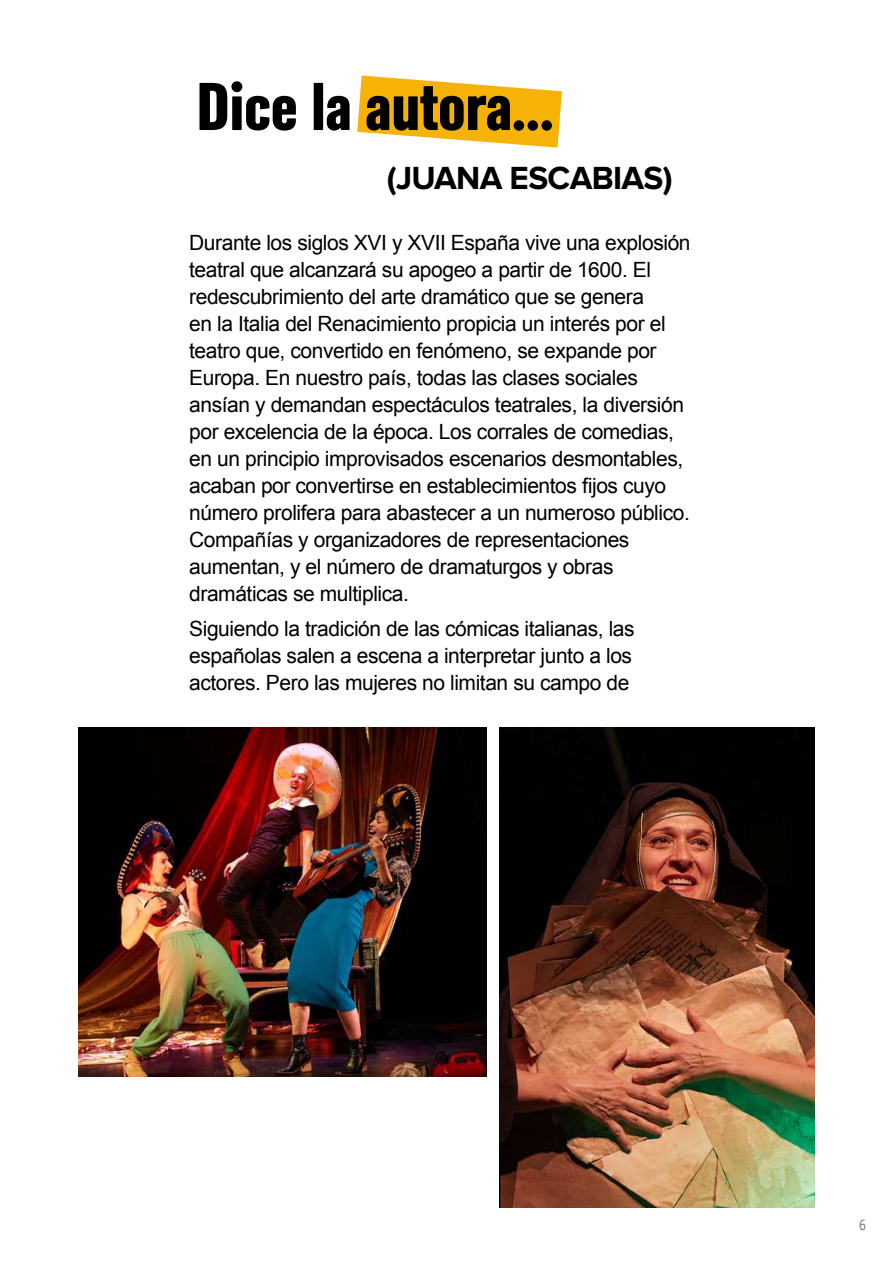
<style>
.page{position:relative;width:893px;height:1263px;background:#fff}
.page>*{position:absolute;margin:0;border:0;box-sizing:border-box;transform-origin:0 0}
.t1{font:58.2px "Zodiac Sans";letter-spacing:-.02em;color:#000}
.t2{font:700 33.15px "Proxima Nova A";letter-spacing:-.02em;color:#000}
.t3{font:21px/27px "Arial";letter-spacing:-.02em;color:#000}
.t4{font:14.4px "Open Sans";color:#706f6f;scale:.83 1}
</style>
<div class="page">
<svg style="left:357px;top:76px;width:205px;height:72px"></svg>
<img style="left:79px;top:727px;width:408px;height:349px">
<img style="left:499px;top:727px;width:315px;height:481px">
<h1 class="t1" style="left:196px;top:76px;width:359px">Dice la autora...</h1>
<h2 class="t2" style="left:387px;top:159px;width:287px">(JUANA ESCABIAS)</h2>
<p class="t3" style="left:189px;top:229px;width:503px">Durante los siglos XVI y XVII España vive una explosión teatral que alcanzará su apogeo a partir de 1600. El redescubrimiento del arte dramático que se genera<br>en la Italia del Renacimiento propicia un interés por el teatro que, convertido en fenómeno, se expande por Europa. En nuestro país, todas las clases sociales ansían y demandan espectáculos teatrales, la diversión por excelencia de la época. Los corrales de comedias, en un principio improvisados escenarios desmontables, acaban por convertirse en establecimientos fijos cuyo número prolifera para abastecer a un numeroso público.<br>Compañías y organizadores de representaciones aumentan, y el número de dramaturgos y obras dramáticas se multiplica.</p>
<p class="t3" style="left:189px;top:615px;width:447px">Siguiendo la tradición de las cómicas italianas, las españolas salen a escena a interpretar junto a los actores. Pero las mujeres no limitan su campo de</p>
<p class="t4" style="left:859px;top:1215px;width:10px">6</p>
</div>
